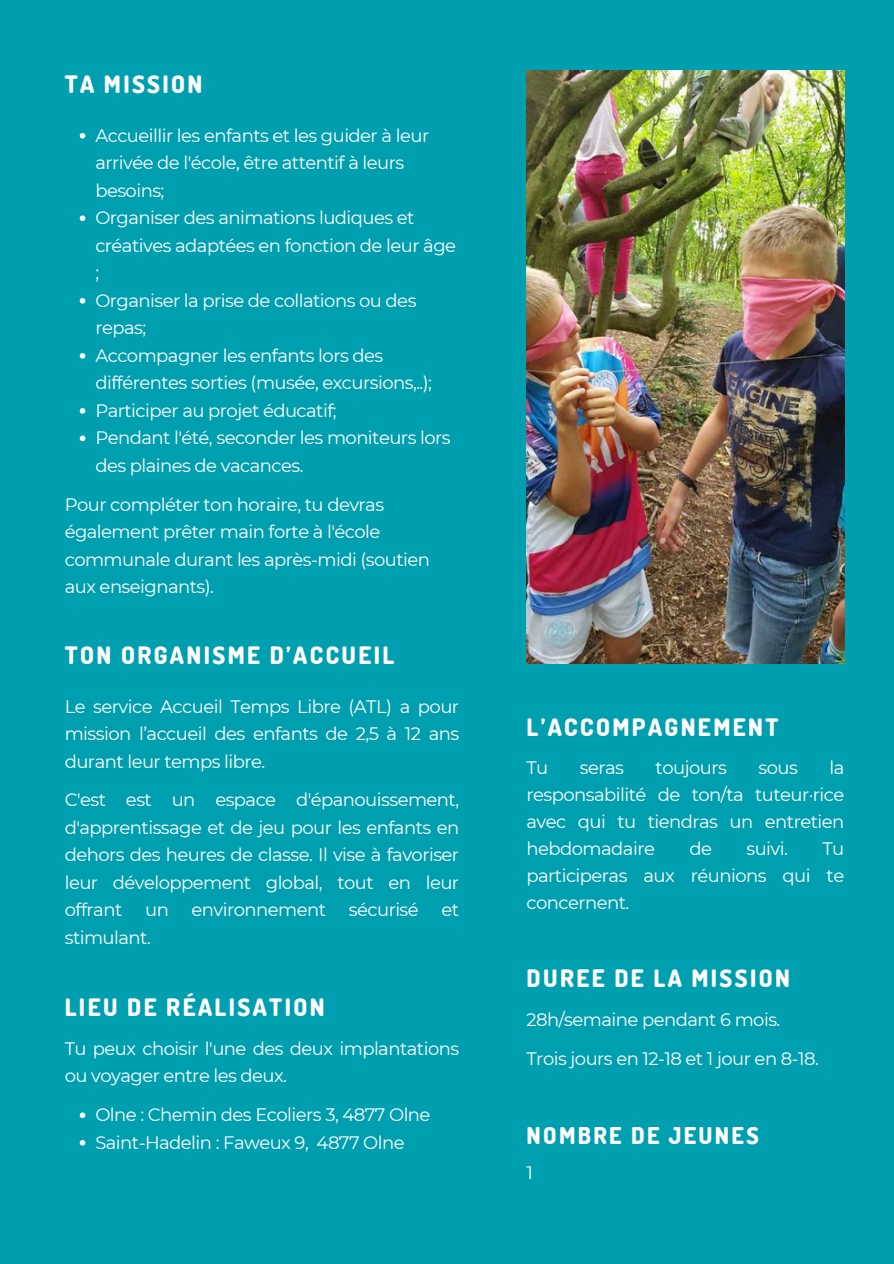
<style>
.page{position:relative;width:894px;height:1264px;background:#fff}
.page>*{position:absolute;margin:0;border:0;box-sizing:border-box;transform-origin:0 0}
.t1{font:800 24px "Dosis";letter-spacing:.1em;color:#fff}
.t2{font:800 23.1px "Dosis";letter-spacing:.1em;color:#fff}
.t3{font:18px/27.5px "Montserrat";letter-spacing:-.03em;color:#fff}
</style>
<div class="page">
<div style="left:0;top:0;width:893px;height:1263px;background:#009fb0"></div>
<svg style="left:80px;top:133px;width:5px;height:5px"></svg>
<svg style="left:80px;top:215px;width:5px;height:6px"></svg>
<svg style="left:80px;top:298px;width:5px;height:5px"></svg>
<svg style="left:80px;top:353px;width:5px;height:5px"></svg>
<svg style="left:80px;top:408px;width:5px;height:5px"></svg>
<svg style="left:80px;top:435px;width:5px;height:6px"></svg>
<svg style="left:80px;top:1112px;width:5px;height:6px"></svg>
<svg style="left:80px;top:1140px;width:5px;height:5px"></svg>
<img style="left:526px;top:70px;width:317px;height:593px">
<h1 class="t1" style="left:65px;top:68px;width:139px">TA MISSION</h1>
<p class="t3" style="left:95px;top:121px;width:335px">Accueillir les enfants et les guider à leur arrivée de l'école, être attentif à leurs besoins;</p>
<p class="t3" style="left:95px;top:204px;width:362px">Organiser des animations ludiques et créatives adaptées en fonction de leur âge ;</p>
<p class="t3" style="left:95px;top:286px;width:322px">Organiser la prise de collations ou des repas;</p>
<p class="t3" style="left:95px;top:341px;width:338px">Accompagner les enfants lors des différentes sorties (musée, excursions,..);</p>
<p class="t3" style="left:95px;top:396px;width:243px">Participer au projet éducatif;</p>
<p class="t3" style="left:95px;top:424px;width:357px">Pendant l'été, seconder les moniteurs lors des plaines de vacances.</p>
<p class="t3" style="left:65px;top:490px;width:367px">Pour compléter ton horaire, tu devras également prêter main forte à l'école communale durant les après-midi (soutien aux enseignants).</p>
<h1 class="t1" style="left:65px;top:639px;width:331px">TON ORGANISME D’ACCUEIL</h1>
<p class="t3" style="left:65px;top:692px;width:396px;text-align:justify">Le service Accueil Temps Libre (ATL) a pour mission l’accueil des enfants de 2,5 à 12 ans durant leur temps libre.</p>
<p class="t3" style="left:65px;top:786px;width:396px;text-align:justify">C'est est un espace d'épanouissement, d'apprentissage et de jeu pour les enfants en dehors des heures de classe. Il vise à favoriser leur développement global, tout en leur offrant</p>
<p class="t3" style="left:145px;top:896px;width:25px">un</p>
<p class="t3" style="left:191px;top:896px;width:136px">environnement</p>
<p class="t3" style="left:349px;top:896px;width:71px">sécurisé</p>
<p class="t3" style="left:441px;top:896px;width:19px">et</p>
<p class="t3" style="left:65px;top:923px;width:88px">stimulant.</p>
<p class="t1" style="left:65px;top:990px;width:261px">LIEU DE RÉALISATION</p>
<h1 class="t3" style="left:65px;top:1034px;width:396px">Tu peux choisir l'une des deux implantations ou voyager entre les deux.</h1>
<p class="t3" style="left:95px;top:1100px;width:336px">Olne : Chemin des Ecoliers 3, 4877 Olne</p>
<p class="t3" style="left:95px;top:1128px;width:311px">Saint-Hadelin : Faweux 9, 4877 Olne</p>
<h1 class="t1" style="left:526px;top:711px;width:253px">L’ACCOMPAGNEMENT</h1>
<p class="t3" style="left:526px;top:753px;width:23px">Tu</p>
<p class="t3" style="left:579px;top:753px;width:46px">seras</p>
<p class="t3" style="left:655px;top:753px;width:73px">toujours</p>
<p class="t3" style="left:758px;top:753px;width:41px">sous</p>
<p class="t3" style="left:526px;top:753px;width:319px;line-height:27px;text-align:justify;text-indent:303px">la responsabilité de ton/ta tuteur·rice avec qui tu tiendras un entretien hebdomadaire</p>
<p class="t3" style="left:689px;top:834px;width:24px">de</p>
<p class="t3" style="left:746px;top:834px;width:43px">suivi.</p>
<p class="t3" style="left:526px;top:834px;width:319px;line-height:27px;text-align:justify;text-indent:296px">Tu participeras aux réunions qui te concernent.</p>
<p class="t1" style="left:526px;top:962px;width:265px">DUREE DE LA MISSION</p>
<h1 class="t3" style="left:526px;top:1005px;width:255px">28h/semaine pendant 6 mois.</h1>
<p class="t3" style="left:526px;top:1044px;width:294px">Trois jours en 12-18 et 1 jour en 8-18.</p>
<h1 class="t2" style="left:526px;top:1120px;width:234px">NOMBRE DE JEUNES</h1>
<p class="t3" style="left:526px;top:1158px;width:8px">1</p>
</div>
